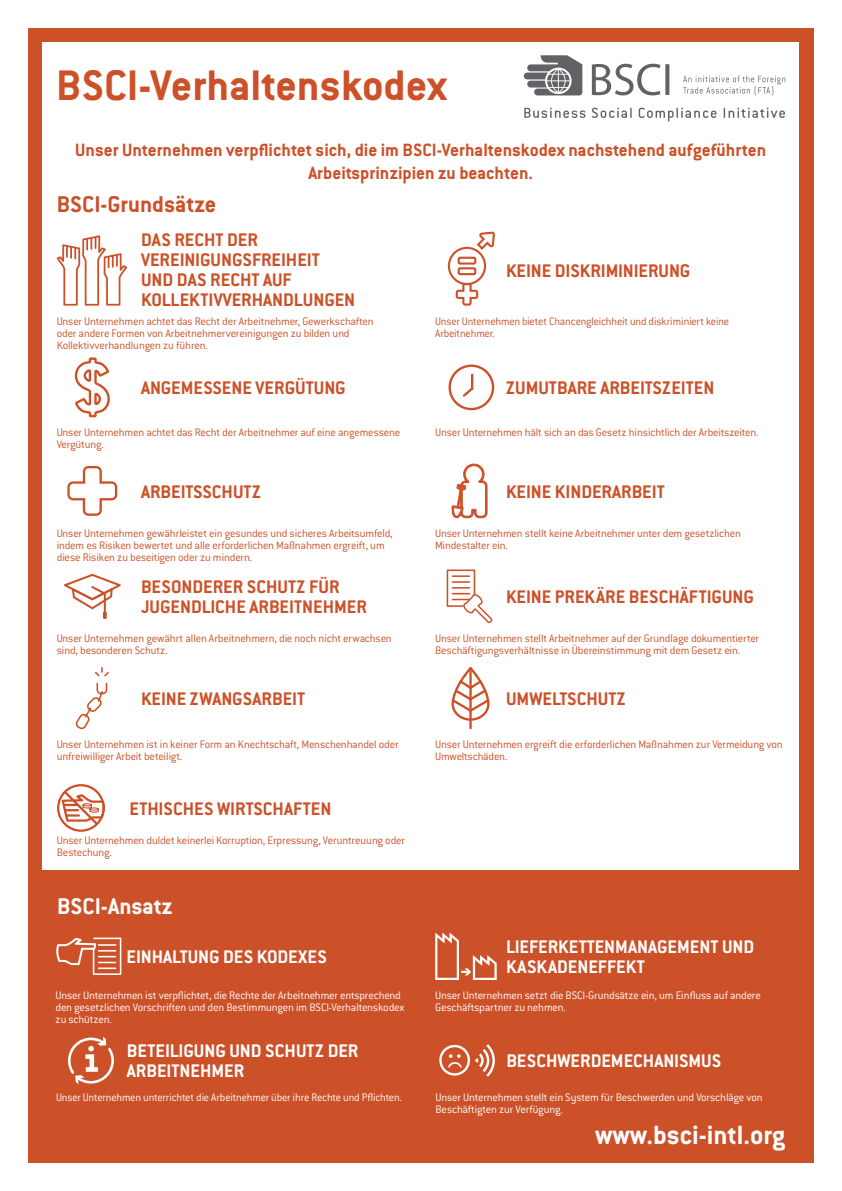
<style>
.page{position:relative;width:842px;height:1191px;background:#fff}
.page>*{position:absolute;margin:0;border:0;box-sizing:border-box;transform-origin:0 0}
.t1{font:700 46.9px "Conduit ITC Pro";color:#cc5128}
.t2{font:700 29px "Conduit ITC Pro";color:#fff}
.t3{font:700 25px "Conduit ITC Pro";color:#cc5128}
.t4{font:700 25px "Conduit ITC Pro";color:#fff}
.t5{font:700 20px/20px "Conduit ITC Pro";color:#cc5128}
.t6{font:700 20px/20px "Conduit ITC Pro";color:#fff}
.t7{font:700 19.5px/23.4px "Conduit ITC Pro";color:#cc5128;text-align:center}
.t8{font:300 12px/12px "Conduit ITC Pro";letter-spacing:-.015em;color:#cc5128}
.t9{font:300 12px/12px "Conduit ITC Pro";letter-spacing:-.015em;color:#fff}
</style>
<div class="page">
<div style="left:28px;top:28px;width:786px;height:1134px;background:#cc5128"></div>
<div style="left:43px;top:43px;width:756px;height:827px;background:#fff"></div>
<hr style="left:469px;top:667px;width:3px;height:62px;background:#cc5128">
<svg style="left:452px;top:667px;width:37px;height:54px"></svg>
<svg style="left:67px;top:466px;width:50px;height:50px"></svg>
<svg style="left:75px;top:357px;width:35px;height:60px"></svg>
<svg style="left:64px;top:574px;width:57px;height:45px"></svg>
<div style="left:448px;top:364px;width:46px;height:46px;border:2px solid #cc5128;border-radius:50%"></div>
<svg style="left:462px;top:373px;width:12px;height:24px"></svg>
<svg style="left:447px;top:569px;width:46px;height:55px"></svg>
<svg style="left:448px;top:232px;width:47px;height:74px"></svg>
<svg style="left:76px;top:667px;width:33px;height:63px"></svg>
<svg style="left:57px;top:235px;width:70px;height:71px"></svg>
<div style="left:57px;top:784px;width:48px;height:47px;border:2px solid #cc5128;border-radius:50%"></div>
<svg style="left:60px;top:789px;width:45px;height:37px"></svg>
<svg style="left:451px;top:463px;width:36px;height:55px"></svg>
<svg style="left:68px;top:1036px;width:46px;height:48px"></svg>
<svg style="left:56px;top:937px;width:65px;height:38px"></svg>
<svg style="left:439px;top:1044px;width:56px;height:33px"></svg>
<svg style="left:435px;top:932px;width:62px;height:48px"></svg>
<svg style="left:524px;top:55px;width:145px;height:40px"></svg>
<svg style="left:683px;top:76px;width:102px;height:19px"></svg>
<svg style="left:524px;top:108px;width:61px;height:10px"></svg>
<svg style="left:592px;top:108px;width:40px;height:10px"></svg>
<svg style="left:639px;top:108px;width:77px;height:13px"></svg>
<svg style="left:724px;top:108px;width:61px;height:10px"></svg>
<h1 class="t1" style="left:56px;top:59px;width:392px">BSCI-Verhaltenskodex</h1>
<h3 class="t7" style="left:75px;top:138px;width:692px">Unser Unternehmen verpflichtet sich, die im BSCI-Verhaltenskodex nachstehend aufgeführten<br>Arbeitsprinzipien zu beachten.</h3>
<h3 class="t3" style="left:57px;top:189px;width:161px">BSCI-Grundsätze</h3>
<h3 class="t5" style="left:141px;top:229px;width:216px">DAS RECHT DER<br>VEREINIGUNGSFREIHEIT<br>UND DAS RECHT AUF<br>KOLLEKTIVVERHANDLUNGEN</h3>
<p class="t8" style="left:57px;top:315px;width:319px">Unser Unternehmen achtet das Recht der Arbeitnehmer, Gewerkschaften oder andere Formen von Arbeitnehmervereinigungen zu bilden und<br>Kollektivverhandlungen zu führen.</p>
<h3 class="t5" style="left:506px;top:261px;width:186px">KEINE DISKRIMINIERUNG</h3>
<p class="t8" style="left:435px;top:315px;width:296px">Unser Unternehmen bietet Chancengleichheit und diskriminiert keine<br>Arbeitnehmer.</p>
<h3 class="t5" style="left:141px;top:378px;width:206px">ANGEMESSENE VERGÜTUNG</h3>
<h3 class="t5" style="left:506px;top:378px;width:210px">ZUMUTBARE ARBEITSZEITEN</h3>
<p class="t8" style="left:57px;top:427px;width:345px">Unser Unternehmen achtet das Recht der Arbeitnehmer auf eine angemessene<br>Vergütung.</p>
<p class="t8" style="left:435px;top:427px;width:325px">Unser Unternehmen hält sich an das Gesetz hinsichtlich der Arbeitszeiten.</p>
<h3 class="t5" style="left:141px;top:481px;width:122px">ARBEITSSCHUTZ</h3>
<h3 class="t5" style="left:506px;top:481px;width:160px">KEINE KINDERARBEIT</h3>
<p class="t8" style="left:57px;top:527px;width:338px">Unser Unternehmen gewährleistet ein gesundes und sicheres Arbeitsumfeld, indem es Risiken bewertet und alle erforderlichen Maßnahmen ergreift, um diese Risiken zu beseitigen oder zu mindern.</p>
<h3 class="t5" style="left:141px;top:577px;width:227px">BESONDERER SCHUTZ FÜR<br>JUGENDLICHE ARBEITNEHMER</h3>
<p class="t8" style="left:57px;top:632px;width:337px">Unser Unternehmen gewährt allen Arbeitnehmern, die noch nicht erwachsen sind, besonderen Schutz.</p>
<p class="t8" style="left:435px;top:527px;width:307px">Unser Unternehmen stellt keine Arbeitnehmer unter dem gesetzlichen<br>Mindestalter ein.</p>
<h3 class="t5" style="left:506px;top:587px;width:249px">KEINE PREKÄRE BESCHÄFTIGUNG</h3>
<p class="t8" style="left:435px;top:632px;width:325px">Unser Unternehmen stellt Arbeitnehmer auf der Grundlage dokumentierter<br>Beschäftigungsverhältnisse in Übereinstimmung mit dem Gesetz ein.</p>
<h3 class="t5" style="left:141px;top:688px;width:166px">KEINE ZWANGSARBEIT</h3>
<h3 class="t5" style="left:506px;top:688px;width:121px">UMWELTSCHUTZ</h3>
<p class="t8" style="left:57px;top:738px;width:343px">Unser Unternehmen ist in keiner Form an Knechtschaft, Menschenhandel oder unfreiwilliger Arbeit beteiligt.</p>
<h3 class="t5" style="left:129px;top:798px;width:203px">ETHISCHES WIRTSCHAFTEN</h3>
<p class="t8" style="left:57px;top:834px;width:350px">Unser Unternehmen duldet keinerlei Korruption, Erpressung, Veruntreuung oder<br>Bestechung.</p>
<h3 class="t4" style="left:57px;top:891px;width:117px">BSCI-Ansatz</h3>
<h3 class="t6" style="left:126px;top:947px;width:202px">EINHALTUNG DES KODEXES</h3>
<p class="t9" style="left:56px;top:989px;width:350px">Unser Unternehmen ist verpflichtet, die Rechte der Arbeitnehmer entsprechend den gesetzlichen Vorschriften und den Bestimmungen im BSCI-Verhaltenskodex zu schützen.</p>
<h3 class="t6" style="left:127px;top:1041px;width:233px">BETEILIGUNG UND SCHUTZ DER<br>ARBEITNEHMER</h3>
<p class="t9" style="left:56px;top:1091px;width:347px">Unser Unternehmen unterrichtet die Arbeitnehmer über ihre Rechte und Pflichten.</p>
<p class="t8" style="left:435px;top:738px;width:349px">Unser Unternehmen ergreift die erforderlichen Maßnahmen zur Vermeidung von<br>Umweltschäden.</p>
<h3 class="t6" style="left:506px;top:937px;width:250px">LIEFERKETTENMANAGEMENT UND<br>KASKADENEFFEKT</h3>
<p class="t9" style="left:435px;top:989px;width:327px">Unser Unternehmen setzt die BSCI-Grundsätze ein, um Einfluss auf andere<br>Geschäftspartner zu nehmen.</p>
<h3 class="t6" style="left:506px;top:1051px;width:216px">BESCHWERDEMECHANISMUS</h3>
<p class="t9" style="left:436px;top:1091px;width:329px">Unser Unternehmen stellt ein System für Beschwerden und Vorschläge von<br>Beschäftigten zur Verfügung.</p>
<h2 class="t2" style="left:595px;top:1118px;width:192px">www.bsci-intl.org</h2>
</div>
